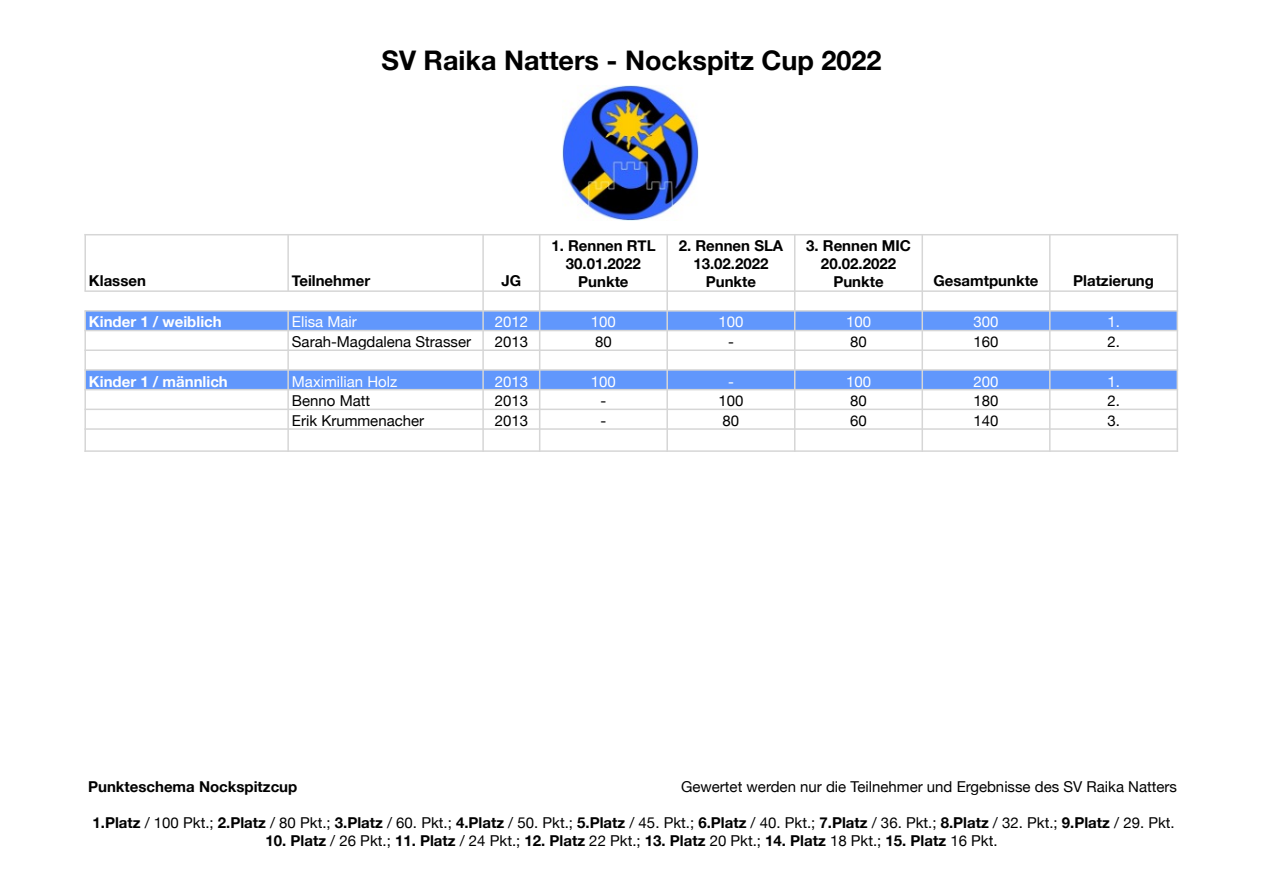
<style>
.page{position:relative;width:1263px;height:893px;background:#fff}
.page>*{position:absolute;margin:0;border:0;box-sizing:border-box;transform-origin:0 0}
.t1{font:700 27px "Helvetica Neue";color:#000}
.t2{font:15px "Helvetica Neue";color:#000}
.t3{font:700 15px/18px "Helvetica Neue";color:#000;text-align:center}
.t4{font:15px "Helvetica Neue";color:#fff}
.t5{font:700 15px "Helvetica Neue";color:#fff}
.s1{font-weight:700}
.s2{font-weight:400}
</style>
<div class="page">
<div style="left:85px;top:311px;width:203px;height:20px;background:#6197fc"></div>
<div style="left:288px;top:311px;width:195px;height:20px;background:#6197fc"></div>
<div style="left:483px;top:311px;width:57px;height:20px;background:#6197fc"></div>
<div style="left:540px;top:311px;width:127px;height:20px;background:#6197fc"></div>
<div style="left:667px;top:311px;width:128px;height:20px;background:#6197fc"></div>
<div style="left:795px;top:311px;width:127px;height:20px;background:#6197fc"></div>
<div style="left:922px;top:311px;width:128px;height:20px;background:#6197fc"></div>
<div style="left:1050px;top:311px;width:127px;height:20px;background:#6197fc"></div>
<div style="left:85px;top:370px;width:203px;height:20px;background:#6197fc"></div>
<div style="left:288px;top:370px;width:195px;height:20px;background:#6197fc"></div>
<div style="left:483px;top:370px;width:57px;height:20px;background:#6197fc"></div>
<div style="left:540px;top:370px;width:127px;height:20px;background:#6197fc"></div>
<div style="left:667px;top:370px;width:128px;height:20px;background:#6197fc"></div>
<div style="left:795px;top:370px;width:127px;height:20px;background:#6197fc"></div>
<div style="left:922px;top:370px;width:128px;height:20px;background:#6197fc"></div>
<div style="left:1050px;top:370px;width:127px;height:20px;background:#6197fc"></div>
<hr style="left:482px;top:234px;width:2px;height:57px;background:#d6d6d6">
<hr style="left:482px;top:291px;width:2px;height:161px;background:#d6d6d6">
<hr style="left:539px;top:234px;width:1px;height:57px;background:#d6d6d6">
<hr style="left:539px;top:291px;width:1px;height:161px;background:#d6d6d6">
<hr style="left:666px;top:234px;width:2px;height:57px;background:#d6d6d6">
<hr style="left:666px;top:291px;width:2px;height:161px;background:#d6d6d6">
<hr style="left:794px;top:234px;width:1px;height:57px;background:#d6d6d6">
<hr style="left:794px;top:291px;width:1px;height:161px;background:#d6d6d6">
<hr style="left:921px;top:234px;width:2px;height:57px;background:#d6d6d6">
<hr style="left:921px;top:291px;width:2px;height:161px;background:#d6d6d6">
<hr style="left:1049px;top:234px;width:1px;height:57px;background:#d6d6d6">
<hr style="left:1049px;top:291px;width:1px;height:161px;background:#d6d6d6">
<hr style="left:84px;top:310px;width:204px;height:2px;background:#d6d6d6">
<hr style="left:288px;top:310px;width:890px;height:2px;background:#d6d6d6">
<hr style="left:84px;top:330px;width:204px;height:1px;background:#d6d6d6">
<hr style="left:288px;top:330px;width:890px;height:1px;background:#d6d6d6">
<hr style="left:84px;top:349px;width:204px;height:2px;background:#d6d6d6">
<hr style="left:288px;top:349px;width:890px;height:2px;background:#d6d6d6">
<hr style="left:84px;top:369px;width:204px;height:2px;background:#d6d6d6">
<hr style="left:288px;top:369px;width:890px;height:2px;background:#d6d6d6">
<hr style="left:84px;top:389px;width:204px;height:1px;background:#d6d6d6">
<hr style="left:288px;top:389px;width:890px;height:1px;background:#d6d6d6">
<hr style="left:84px;top:409px;width:204px;height:1px;background:#d6d6d6">
<hr style="left:288px;top:409px;width:890px;height:1px;background:#d6d6d6">
<hr style="left:84px;top:428px;width:204px;height:2px;background:#d6d6d6">
<hr style="left:288px;top:428px;width:890px;height:2px;background:#d6d6d6">
<hr style="left:287px;top:234px;width:2px;height:57px;background:#d6d6d6">
<hr style="left:287px;top:311px;width:2px;height:141px;background:#d6d6d6">
<hr style="left:84px;top:290px;width:1094px;height:2px;background:#d6d6d6">
<hr style="left:84px;top:234px;width:2px;height:57px;background:#d6d6d6">
<hr style="left:84px;top:311px;width:2px;height:141px;background:#d6d6d6">
<hr style="left:1176px;top:234px;width:2px;height:57px;background:#d6d6d6">
<hr style="left:1176px;top:291px;width:2px;height:161px;background:#d6d6d6">
<hr style="left:84px;top:234px;width:1094px;height:1px;background:#d6d6d6">
<hr style="left:84px;top:450px;width:204px;height:2px;background:#d6d6d6">
<hr style="left:288px;top:450px;width:890px;height:2px;background:#d6d6d6">
<img style="left:562px;top:85px;width:137px;height:135px">
<h1 class="t1" style="left:381px;top:44px;width:502px">SV Raika Natters - Nockspitz Cup 2022</h1>
<p class="t3" style="left:89px;top:271px;width:58px">Klassen</p>
<p class="t3" style="left:292px;top:271px;width:80px">Teilnehmer</p>
<p class="t3" style="left:501px;top:271px;width:21px">JG</p>
<p class="t3" style="left:551px;top:237px;width:106px">1. Rennen RTL<br>30.01.2022<br>Punkte</p>
<p class="t3" style="left:679px;top:237px;width:106px">2. Rennen SLA<br>13.02.2022<br>Punkte</p>
<p class="t3" style="left:806px;top:237px;width:106px">3. Rennen MIC<br>20.02.2022<br>Punkte</p>
<p class="t3" style="left:933px;top:271px;width:106px">Gesamtpunkte</p>
<p class="t3" style="left:1073px;top:271px;width:82px">Platzierung</p>
<p class="t5" style="left:89px;top:313px;width:134px">Kinder 1 / weiblich</p>
<p class="t4" style="left:292px;top:313px;width:66px">Elisa Mair</p>
<p class="t4" style="left:495px;top:313px;width:35px">2012</p>
<p class="t4" style="left:591px;top:313px;width:27px">100</p>
<p class="t4" style="left:718px;top:313px;width:27px">100</p>
<p class="t4" style="left:846px;top:313px;width:27px">100</p>
<p class="t4" style="left:973px;top:313px;width:27px">300</p>
<p class="t4" style="left:1107px;top:313px;width:14px">1.</p>
<p class="t2" style="left:292px;top:333px;width:181px">Sarah-Magdalena Strasser</p>
<p class="t2" style="left:495px;top:333px;width:35px">2013</p>
<p class="t2" style="left:595px;top:333px;width:18px">80</p>
<p class="t2" style="left:728px;top:333px;width:7px">-</p>
<p class="t2" style="left:850px;top:333px;width:18px">80</p>
<p class="t2" style="left:973px;top:333px;width:27px">160</p>
<p class="t2" style="left:1107px;top:333px;width:14px">2.</p>
<p class="t5" style="left:89px;top:372px;width:140px">Kinder 1 / männlich</p>
<p class="t4" style="left:292px;top:372px;width:107px">Maximilian Holz</p>
<p class="t4" style="left:495px;top:372px;width:35px">2013</p>
<p class="t4" style="left:591px;top:372px;width:27px">100</p>
<p class="t4" style="left:728px;top:372px;width:7px">-</p>
<p class="t4" style="left:846px;top:372px;width:27px">100</p>
<p class="t4" style="left:973px;top:372px;width:27px">200</p>
<p class="t4" style="left:1107px;top:372px;width:14px">1.</p>
<p class="t2" style="left:292px;top:392px;width:80px">Benno Matt</p>
<p class="t2" style="left:495px;top:392px;width:35px">2013</p>
<p class="t2" style="left:600px;top:392px;width:7px">-</p>
<p class="t2" style="left:718px;top:392px;width:27px">100</p>
<p class="t2" style="left:850px;top:392px;width:18px">80</p>
<p class="t2" style="left:973px;top:392px;width:27px">180</p>
<p class="t2" style="left:1107px;top:392px;width:14px">2.</p>
<p class="t2" style="left:292px;top:412px;width:134px">Erik Krummenacher</p>
<p class="t2" style="left:495px;top:412px;width:35px">2013</p>
<p class="t2" style="left:600px;top:412px;width:7px">-</p>
<p class="t2" style="left:723px;top:412px;width:18px">80</p>
<p class="t2" style="left:850px;top:412px;width:18px">60</p>
<p class="t2" style="left:973px;top:412px;width:27px">140</p>
<p class="t2" style="left:1107px;top:412px;width:14px">3.</p>
<p class="t3" style="left:88px;top:777px;width:211px">Punkteschema Nockspitzcup</p>
<p class="t2" style="left:681px;top:778px;width:498px">Gewertet werden nur die Teilnehmer und Ergebnisse des SV Raika Natters</p>
<p class="t2" style="left:93px;top:814px;width:1084px"><span class="s1">1.Platz</span> / 100 Pkt.; <span class="s1">2.Platz</span> / 80 Pkt.; <span class="s1">3.Platz</span> / 60. Pkt.; <span class="s1">4.Platz</span> / 50. Pkt.; <span class="s1">5.Platz</span> / 45. Pkt.; <span class="s1">6.Platz</span> / 40. Pkt.; <span class="s1">7.Platz</span> / 36. Pkt.; <span class="s1">8.Platz</span> / 32. Pkt.; <span class="s1">9.Platz</span> / 29. Pkt.</p>
<p class="t3" style="left:266px;top:831px;width:733px">10. Platz <span class="s2">/ 26 Pkt.;</span> 11. Platz <span class="s2">/ 24 Pkt.;</span> 12. Platz <span class="s2">22 Pkt.;</span> 13. Platz <span class="s2">20 Pkt.;</span> 14. Platz <span class="s2">18 Pkt.;</span> 15. Platz <span class="s2">16 Pkt.</span></p>
</div>
